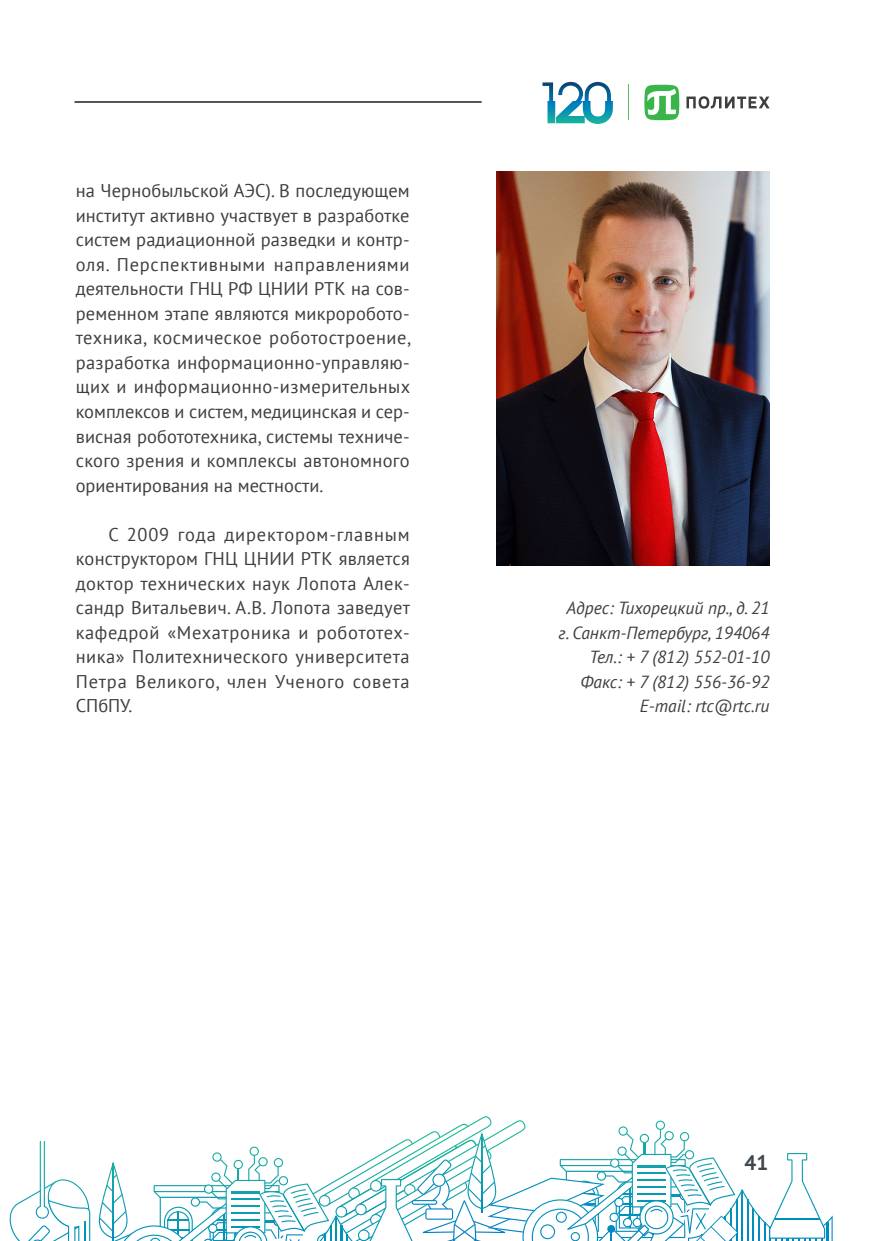
<style>
.page{position:relative;width:869px;height:1241px;background:#fff}
.page>*{position:absolute;margin:0;border:0;box-sizing:border-box;transform-origin:0 0}
.t1{font:700 21px "PT Sans";color:#3d474e}
.Body_Text{font:18.38px/24.5px "PT Sans";letter-spacing:.015em;color:#3e3e3f;text-align:justify}
.Подпись{font:italic 17.5px "PT Sans";color:#3e3e3f}
</style>
<div class="page">
<svg style="left:9px;top:1116px;width:824px;height:125px"></svg>
<svg style="left:542px;top:82px;width:70px;height:42px"></svg>
<svg style="left:686px;top:96px;width:83px;height:13px"></svg>
<svg style="left:644px;top:85px;width:35px;height:35px"></svg>
<hr style="left:74px;top:101px;width:407px;height:2px;background:#3e3e3f">
<div style="left:0;top:1104px;width:74px;height:36px;background:#fff"></div>
<img style="left:496px;top:171px;width:273px;height:394px">
<p class="Body_Text" style="left:76px;top:178px;width:337px">на Чернобыльской АЭС). В последующем институт активно участвует в разработке систем радиационной разведки и контр&shy;оля. Перспективными направлениями деятельности ГНЦ РФ ЦНИИ РТК на сов&shy;ременном этапе являются микроробото&shy;техника, космическое роботостроение, разработка информационно-управляю&shy;щих и информационно-измерительных комплексов и систем, медицинская и сер&shy;висная робототехника, системы техниче&shy;ского зрения и комплексы автономного ориентирования на местности.</p>
<p class="Body_Text" style="left:76px;top:521px;width:336px;text-indent:33px">С 2009 года директором-главным конструктором ГНЦ ЦНИИ РТК является доктор технических наук Лопота Алек&shy;сандр Витальевич. А.В. Лопота заведует кафедрой «Мехатроника и робототех&shy;ника» Политехнического университета Петра Великого, член Ученого совета СПбПУ.</p>
<p class="Подпись" style="left:566px;top:596px;width:204px">Адрес: Тихорецкий пр., д. 21</p>
<p class="Подпись" style="left:558px;top:621px;width:212px">г. Санкт-Петербург, 194064</p>
<p class="Подпись" style="left:589px;top:645px;width:181px">Тел.: + 7 (812) 552-01-10</p>
<p class="Подпись" style="left:580px;top:670px;width:190px">Факс: + 7 (812) 556-36-92</p>
<p class="Подпись" style="left:639px;top:694px;width:131px">E-mail: rtc@rtc.ru</p>
<p class="t1" style="left:744px;top:1148px;width:25px">41</p>
</div>
